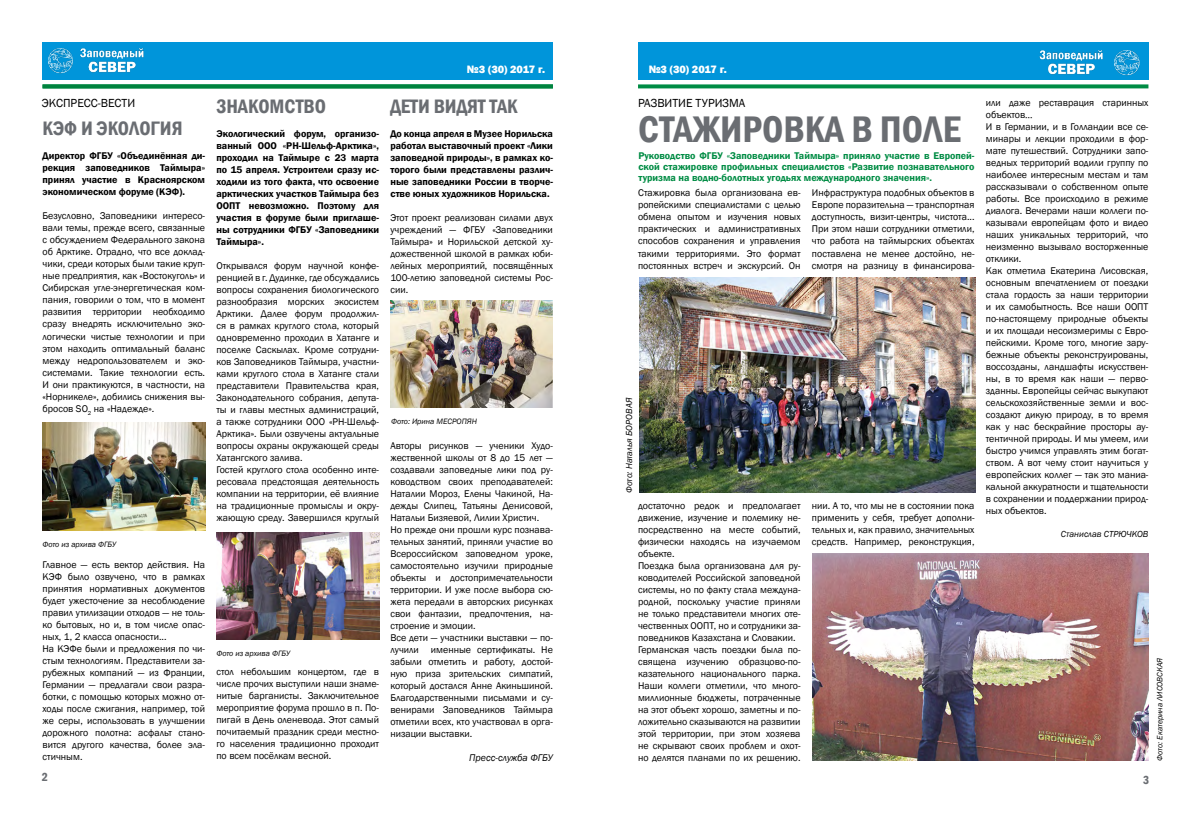
<style>
.page{position:relative;width:1191px;height:823px;background:#fff}
.page>*{position:absolute;margin:0;border:0;box-sizing:border-box;transform-origin:0 0}
.t1{font:600 condensed 38px "Franklin Gothic";color:#6a6d72}
.t2{font:600 condensed 20px "Franklin Gothic";color:#6a6d72}
.t3{font:12px "Franklin Gothic";color:#000}
.t4{font:600 condensed 12px "Franklin Gothic";color:#6a6d72}
.t5{font:800 11px "Franklin Gothic";letter-spacing:-.01em;color:#fff}
.t6{font:10px/12px "Franklin Gothic";color:#000;text-align:justify}
.t7{font:600 10px/12px "Franklin Gothic";color:#000;text-align:justify}
.t8{font:600 10px/11px "Franklin Gothic";color:#008c44;text-align:justify}
.t9{font:italic 10px "Franklin Gothic";color:#000}
.t10{font:italic 9px "Franklin Gothic";color:#000}
.t11{font:italic 8px "Franklin Gothic";color:#000}
</style>
<div class="page">
<div style="left:638px;top:43px;width:510px;height:37px;background:#0095da"></div>
<svg style="left:638px;top:84px;width:510px;height:4px;background:#1b9857"></svg>
<img style="left:1039px;top:50px;width:64px;height:25px">
<img style="left:1114px;top:50px;width:26px;height:26px">
<div style="left:43px;top:43px;width:510px;height:37px;background:#0095da"></div>
<svg style="left:43px;top:84px;width:510px;height:4px;background:#0b8947"></svg>
<img style="left:216px;top:532px;width:163px;height:107px">
<img style="left:390px;top:300px;width:163px;height:107px">
<img style="left:43px;top:422px;width:162px;height:108px">
<img style="left:639px;top:277px;width:336px;height:215px">
<img style="left:812px;top:553px;width:336px;height:207px">
<p class="t5" style="left:467px;top:62px;width:80px">№3 (30) 2017 г.</p>
<p class="t5" style="left:648px;top:62px;width:80px">№3 (30) 2017 г.</p>
<p class="t3" style="left:42px;top:95px;width:95px">ЭКСПРЕСС-ВЕСТИ</p>
<p class="t3" style="left:638px;top:95px;width:109px">РАЗВИТИЕ ТУРИЗМА</p>
<h2 class="t2" style="left:43px;top:115px;width:142px">КЭФ И ЭКОЛОГИЯ</h2>
<p class="t7" style="left:43px;top:150px;width:164px">Директор ФГБУ «Объединённая ди&shy;рекция заповедников Таймыра» принял участие в Красноярском экономическом форуме (КЭФ).</p>
<p class="t6" style="left:43px;top:210px;width:164px">Безусловно, Заповедники интересо&shy;вали темы, прежде всего, связанные с обсуждением Федерального закона об Арктике. Отрадно, что все доклад&shy;чики, среди которых были такие круп&shy;ные предприятия, как «Востокуголь» и Сибирская угле-энергетическая ком&shy;пания, говорили о том, что в момент развития территории необходимо сразу внедрять исключительно эко&shy;логически чистые технологии и при этом находить оптимальный баланс между недропользователем и эко&shy;системами. Такие технологии есть.<br>И они практикуются, в частности, на «Норникеле», добились снижения вы&shy;бросов SО<sub>2</sub> на «Надежде».</p>
<h2 class="t2" style="left:216px;top:92px;width:111px">ЗНАКОМСТВО</h2>
<p class="t7" style="left:216px;top:127px;width:164px">Экологический форум, организо&shy;ванный ООО «РН-Шельф-Арктика», проходил на Таймыре с 23 марта по 15 апреля. Устроители сразу ис&shy;ходили из того факта, что освоение арктических участков Таймыра без ООПТ невозможно. Поэтому для участия в форуме были приглаше&shy;ны сотрудники ФГБУ «Заповедники Таймыра».</p>
<p class="t6" style="left:216px;top:259px;width:164px;text-align:left">Открывался форум научной конфе&shy;ренцией в г. Дудинке, где обсуждались вопросы сохранения биологического разнообразия морских экосистем Арктики. Далее форум продолжил&shy;ся в рамках круглого стола, который одновременно проходил в Хатанге и поселке Саскылах. Кроме сотрудни&shy;ков Заповедников Таймыра, участни&shy;ками круглого стола в Хатанге стали представители Правительства края, Законодательного собрания, депута&shy;ты и главы местных администраций, а также сотрудники ООО «РН-Шельф-Арктика». Были озвучены актуальные вопросы охраны окружающей среды Хатангского залива.<br>Гостей круглого стола особенно инте&shy;ресовала предстоящая деятельность компании на территории, её влияние на традиционные промыслы и окру&shy;жающую среду. Завершился круглый</p>
<h2 class="t2" style="left:390px;top:92px;width:129px">ДЕТИ ВИДЯТ ТАК</h2>
<p class="t7" style="left:390px;top:127px;width:164px">До конца апреля в Музее Норильска работал выставочный проект «Лики заповедной природы», в рамках ко&shy;торого были представлены различ&shy;ные заповедники России в творче&shy;стве юных художников Норильска.</p>
<p class="t6" style="left:390px;top:211px;width:164px">Этот проект реализован силами двух учреждений — ФГБУ «Заповедники Таймыра» и Норильской детской ху&shy;дожественной школой в рамках юби&shy;лейных мероприятий, посвящённых 100-летию заповедной системы Рос&shy;сии.</p>
<h1 class="t1" style="left:638px;top:104px;width:324px">СТАЖИРОВКА В ПОЛЕ</h1>
<p class="t8" style="left:638px;top:150px;width:338px">Руководство ФГБУ «Заповедники Таймыра» приняло участие в Европей&shy;ской стажировке профильных специалистов «Развитие познавательного туризма на водно-болотных угодьях международного значения».</p>
<p class="t6" style="left:638px;top:187px;width:164px">Стажировка была организована ев&shy;ропейскими специалистами с целью обмена опытом и изучения новых практических и административных способов сохранения и управления такими территориями. Это формат постоянных встреч и экскурсий. Он</p>
<p class="t6" style="left:812px;top:187px;width:164px">Инфраструктура подобных объектов в Европе поразительна — транспортная доступность, визит-центры, чистота...<br>При этом наши сотрудники отметили, что работа на таймырских объектах поставлена не менее достойно, не&shy;смотря на разницу в финансирова-</p>
<p class="t10" style="left:623px;top:492px;width:97px;rotate:-90deg">Фото: Наталья БОРОВАЯ</p>
<p class="t11" style="left:391px;top:416px;width:87px">Фото: Ирина МЕСРОПЯН</p>
<p class="t6" style="left:390px;top:439px;width:164px;text-align:left">Авторы рисунков — ученики Худо&shy;жественной школы от 8 до 15 лет — создавали заповедные лики под ру&shy;ководством своих преподавателей:<br>Наталии Мороз, Елены Чакиной, На&shy;дежды Слипец, Татьяны Денисовой,<br>Натальи Бизяевой, Лилии Христич.<br>Но прежде они прошли курс познава&shy;тельных занятий, приняли участие во<br>Всероссийском заповедном уроке, самостоятельно изучили природные объекты и достопримечательности территории. И уже после выбора сю&shy;жета передали в авторских рисунках свои фантазии, предпочтения, на&shy;строение и эмоции.<br>Все дети — участники выставки — по&shy;лучили именные сертификаты. Не забыли отметить и работу, достой&shy;ную приза зрительских симпатий, который достался Анне Акиньшиной.<br>Благодарственными письмами и су&shy;венирами Заповедников Таймыра отметили всех, кто участвовал в орга&shy;низации выставки.</p>
<p class="t9" style="left:469px;top:751px;width:85px">Пресс-служба ФГБУ</p>
<p class="t6" style="left:812px;top:499px;width:164px">нии. А то, что мы не в состоянии пока применить у себя, требует дополни&shy;тельных и, как правило, значительных средств. Например, реконструкция,</p>
<p class="t6" style="left:638px;top:499px;width:164px;text-align:left">достаточно редок и предполагает движение, изучение и полемику не&shy;посредственно на месте событий, физически находясь на изучаемом объекте.<br>Поездка была организована для ру&shy;ководителей Российской заповедной системы, но по факту стала междуна&shy;родной, поскольку участие приняли не только представители многих оте&shy;чественных ООПТ, но и сотрудники за&shy;поведников Казахстана и Словакии.<br>Германская часть поездки была по&shy;священа изучению образцово-по&shy;казательного национального парка.<br>Наши коллеги отметили, что много&shy;миллионные бюджеты, потраченные на этот объект хорошо, заметны и по&shy;ложительно сказываются на развитии этой территории, при этом хозяева не скрывают своих проблем и охот&shy;но делятся планами по их решению.</p>
<p class="t11" style="left:43px;top:539px;width:75px">Фото из архива ФГБУ</p>
<p class="t6" style="left:43px;top:558px;width:164px;text-align:left">Главное — есть вектор действия. На<br>КЭФ было озвучено, что в рамках принятия нормативных документов будет ужесточение за несоблюдение правил утилизации отходов — не толь&shy;ко бытовых, но и, в том числе опас&shy;ных, 1, 2 класса опасности...<br>На КЭФе были и предложения по чи&shy;стым технологиям. Представители за&shy;рубежных компаний — из Франции,<br>Германии — предлагали свои разра&shy;ботки, с помощью которых можно от&shy;ходы после сжигания, например, той же серы, использовать в улучшении дорожного полотна: асфальт стано&shy;вится другого качества, более эла&shy;стичным.</p>
<p class="t11" style="left:216px;top:647px;width:75px">Фото из архива ФГБУ</p>
<p class="t6" style="left:216px;top:665px;width:164px">стол небольшим концертом, где в числе прочих выступили наши знаме&shy;нитые барганисты. Заключительное мероприятие форума прошло в п. По&shy;пигай в День оленевода. Этот самый почитаемый праздник среди местно&shy;го населения традиционно проходит по всем посёлкам весной.</p>
<p class="t6" style="left:986px;top:96px;width:164px;text-align:left">или даже реставрация старинных объектов…<br>И в Германии, и в Голландии все се&shy;минары и лекции проходили в фор&shy;мате путешествий. Сотрудники запо&shy;ведных территорий водили группу по наиболее интересным местам и там рассказывали о собственном опыте работы. Все происходило в режиме диалога. Вечерами наши коллеги по&shy;казывали европейцам фото и видео наших уникальных территорий, что неизменно вызывало восторженные отклики.<br>Как отметила Екатерина Лисовская, основным впечатлением от поездки стала гордость за наши территории и их самобытность. Все наши ООПТ по-настоящему природные объекты и их площади несоизмеримы с Евро&shy;пейскими. Кроме того, многие зару&shy;бежные объекты реконструированы, воссозданы, ландшафты искусствен&shy;ны, в то время как наши — перво&shy;зданны. Европейцы сейчас выкупают сельскохозяйственные земли и вос&shy;создают дикую природу, в то время как у нас бескрайние просторы ау&shy;тентичной природы. И мы умеем, или быстро учимся управлять этим богат&shy;ством. А вот чему стоит научиться у европейских коллег — так это маниа&shy;кальной аккуратности и тщательности в сохранении и поддержании природ&shy;ных объектов.</p>
<p class="t10" style="left:1060px;top:528px;width:89px">Станислав СТРЮЧКОВ</p>
<p class="t4" style="left:42px;top:768px;width:8px">2</p>
<p class="t4" style="left:1143px;top:771px;width:8px">3</p>
<p class="t11" style="left:1154px;top:760px;width:104px;rotate:-90deg">Фото: Екатерина ЛИСОВСКАЯ</p>
</div>
